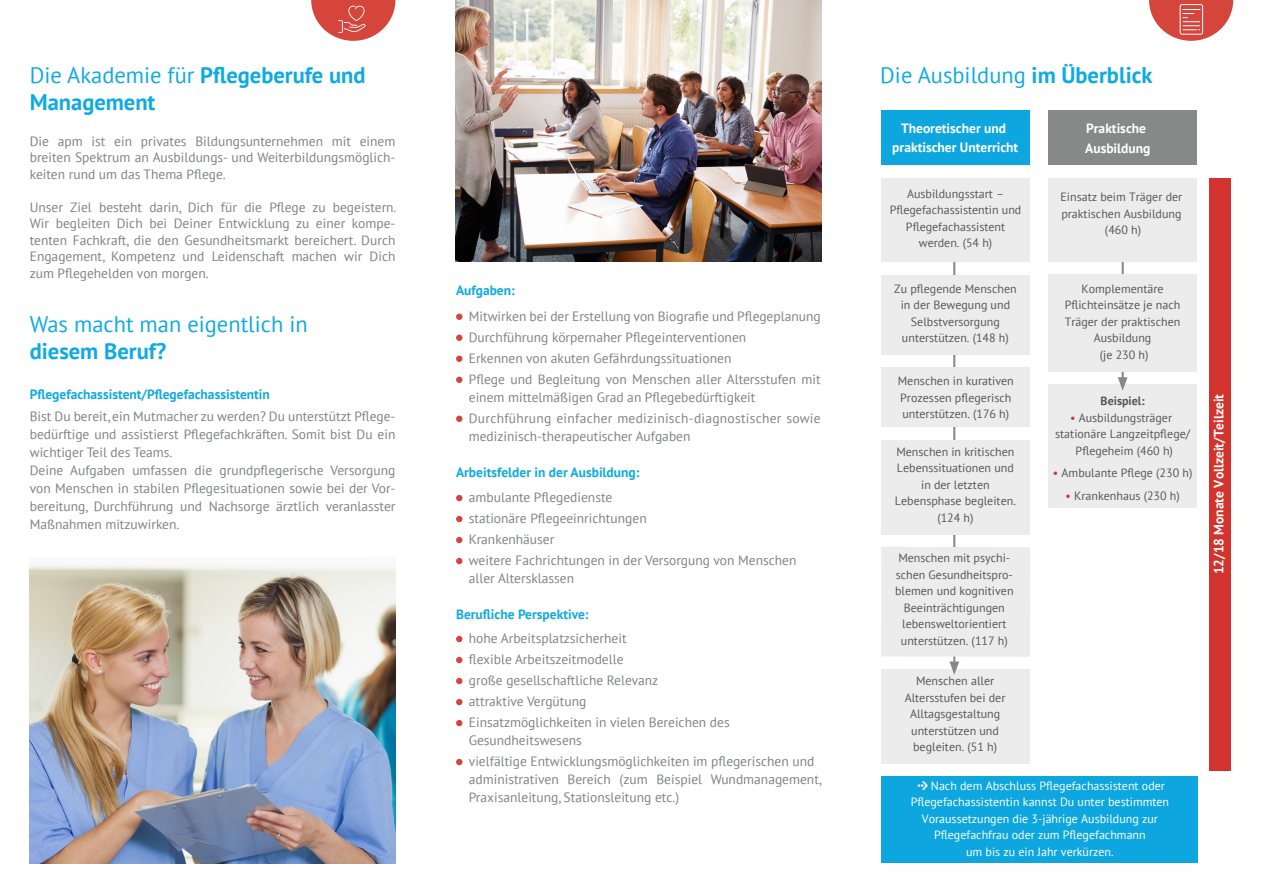
<style>
.page{position:relative;width:1263px;height:893px;background:#fff}
.page>*{position:absolute;margin:0;border:0;box-sizing:border-box;transform-origin:0 0}
.t1{font:700 22.5px/27px "PT Sans";color:#0faae2}
.t2{font:22.5px "PT Sans";color:#0faae2}
.t3{font:13.5px/21px "PT Sans";color:#808285}
.t4{font:700 13.5px "PT Sans";color:#0faae2}
.t5{font:13.5px/21px "PT Sans";letter-spacing:.02em;color:#808285}
.t6{font:700 13.5px/19.5px "PT Sans";color:#fff;text-align:center}
.t7{font:12px/16.5px "PT Sans";color:#555756;text-align:center}
.t8{font:12px "PT Sans";color:#fff}
.t9{font:700 12px "PT Sans";color:#555756}
.s1{font-weight:400}
.s2{font-weight:700}
.s3{color:#d3332c}
</style>
<div class="page">
<svg style="left:1149px;top:0;width:84px;height:41px"></svg>
<img style="left:30px;top:564px;width:365px;height:299px">
<svg style="left:311px;top:0;width:84px;height:41px"></svg>
<svg style="left:456px;top:314px;width:6px;height:6px"></svg>
<svg style="left:456px;top:335px;width:6px;height:6px"></svg>
<svg style="left:456px;top:356px;width:6px;height:6px"></svg>
<svg style="left:456px;top:377px;width:6px;height:6px"></svg>
<svg style="left:456px;top:416px;width:6px;height:6px"></svg>
<svg style="left:456px;top:495px;width:6px;height:6px"></svg>
<svg style="left:456px;top:516px;width:6px;height:6px"></svg>
<svg style="left:456px;top:537px;width:6px;height:6px"></svg>
<svg style="left:456px;top:558px;width:6px;height:6px"></svg>
<svg style="left:456px;top:636px;width:6px;height:6px"></svg>
<svg style="left:456px;top:657px;width:6px;height:6px"></svg>
<svg style="left:456px;top:678px;width:6px;height:6px"></svg>
<svg style="left:456px;top:699px;width:6px;height:6px"></svg>
<svg style="left:456px;top:720px;width:6px;height:6px"></svg>
<svg style="left:456px;top:759px;width:6px;height:6px"></svg>
<hr style="left:953px;top:245px;width:2px;height:425px;background:#878988">
<hr style="left:1122px;top:248px;width:2px;height:148px;background:#878988">
<div style="left:881px;top:110px;width:149px;height:54px;background:#0ea6de"></div>
<div style="left:1048px;top:178px;width:149px;height:84px;background:#ececec"></div>
<div style="left:1048px;top:110px;width:149px;height:54px;background:#878988"></div>
<div style="left:1209px;top:178px;width:21px;height:593px;background:#d3332c"></div>
<div style="left:1048px;top:385px;width:149px;height:123px;background:#ececec"></div>
<div style="left:881px;top:178px;width:149px;height:84px;background:#ececec"></div>
<div style="left:881px;top:275px;width:149px;height:80px;background:#ececec"></div>
<div style="left:881px;top:367px;width:149px;height:60px;background:#ececec"></div>
<div style="left:881px;top:440px;width:149px;height:94px;background:#ececec"></div>
<div style="left:881px;top:547px;width:149px;height:110px;background:#ececec"></div>
<div style="left:881px;top:669px;width:149px;height:95px;background:#ececec"></div>
<div style="left:1048px;top:274px;width:149px;height:98px;background:#ececec"></div>
<div style="left:881px;top:776px;width:316px;height:87px;background:#0ea6de"></div>
<svg style="left:949px;top:661px;width:10px;height:14px"></svg>
<svg style="left:1118px;top:377px;width:9px;height:14px"></svg>
<img style="left:455px;top:0;width:366px;height:261px">
<h1 class="t1" style="left:30px;top:61px;width:337px"><span class="s1">Die Akademie für</span> Pflegeberufe und<br>Management</h1>
<p class="t3" style="left:30px;top:132px;width:367px;line-height:16.5px;text-align:justify">Die apm ist ein privates Bildungsunternehmen mit einem breiten Spektrum an Ausbildungs- und Weiterbildungsmöglich&shy;keiten rund um das Thema Pflege.</p>
<p class="t3" style="left:30px;top:198px;width:368px;line-height:16.5px;text-align:justify">Unser Ziel besteht darin, Dich für die Pflege zu begeistern.<br>Wir begleiten Dich bei Deiner Entwicklung zu einer kompe&shy;tenten Fachkraft, die den Gesundheitsmarkt bereichert. Durch Engagement, Kompetenz und Leidenschaft machen wir Dich zum Pflegehelden von morgen.</p>
<h1 class="t2" style="left:30px;top:310px;width:279px">Was macht man eigentlich in</h1>
<h1 class="t1" style="left:30px;top:337px;width:138px">diesem Beruf?</h1>
<p class="t4" style="left:30px;top:385px;width:242px">Pflegefachassistent/Pflegefachassistentin</p>
<p class="t3" style="left:30px;top:407px;width:367px;line-height:18px">Bist Du bereit, ein Mutmacher zu werden? Du unterstützt Pflege&shy;bedürftige und assistierst Pflegefachkräften. Somit bist Du ein wichtiger Teil des Teams.<br>Deine Aufgaben umfassen die grundpflegerische Versorgung von Menschen in stabilen Pflegesituationen sowie bei der Vor&shy;bereitung, Durchführung und Nachsorge ärztlich veranlasster Maßnahmen mitzuwirken.</p>
<p class="t4" style="left:456px;top:282px;width:60px">Aufgaben:</p>
<p class="t3" style="left:469px;top:305px;width:353px">Mitwirken bei der Erstellung von Biografie und Pflegeplanung Durchführung körpernaher Pflegeinterventionen<br>Erkennen von akuten Gefährdungssituationen<br>Pflege und Begleitung von Menschen aller Altersstufen mit</p>
<p class="t5" style="left:469px;top:386px;width:353px">einem mittelmäßigen Grad an Pflegebedürftigkeit<br>Durchführung einfacher medizinisch-diagnostischer sowie</p>
<p class="t3" style="left:469px;top:425px;width:223px">medizinisch-therapeutischer Aufgaben</p>
<p class="t4" style="left:456px;top:463px;width:185px">Arbeitsfelder in der Ausbildung:</p>
<p class="t3" style="left:469px;top:486px;width:329px">ambulante Pflegedienste<br>stationäre Pflegeeinrichtungen<br>Krankenhäuser<br>weitere Fachrichtungen in der Versorgung von Menschen</p>
<p class="t3" style="left:469px;top:567px;width:107px">aller Altersklassen</p>
<p class="t4" style="left:456px;top:605px;width:134px">Berufliche Perspektive:</p>
<p class="t3" style="left:469px;top:627px;width:262px">hohe Arbeitsplatzsicherheit<br>flexible Arbeitszeitmodelle<br>große gesellschaftliche Relevanz<br>attraktive Vergütung<br>Einsatzmöglichkeiten in vielen Bereichen des</p>
<p class="t3" style="left:469px;top:729px;width:347px">Gesundheitswesens<br>vielfältige Entwicklungsmöglichkeiten im pflegerischen und</p>
<p class="t3" style="left:469px;top:770px;width:354px;line-height:18px">administrativen Bereich (zum Beispiel Wundmanagement,<br>Praxisanleitung, Stationsleitung etc.)</p>
<h1 class="t2" style="left:880px;top:60px;width:274px">Die Ausbildung <span class="s2">im Überblick</span></h1>
<p class="t6" style="left:892px;top:118px;width:128px">Theoretischer und praktischer Unterricht</p>
<p class="t7" style="left:1060px;top:189px;width:123px">Einsatz beim Träger der praktischen Ausbildung (460 h)</p>
<p class="t6" style="left:1085px;top:118px;width:67px;text-align:left">Praktische<br>Ausbildung</p>
<p class="t7" style="left:890px;top:185px;width:133px">Ausbildungsstart –<br>Pflegefachassistentin und<br>Pflegefachassistent werden. (54 h)</p>
<p class="t7" style="left:894px;top:280px;width:124px">Zu pflegende Menschen in der Bewegung und<br>Selbstversorgung unterstützen. (148 h)</p>
<p class="t7" style="left:898px;top:373px;width:118px;text-align:left">Menschen in kurativen<br>Prozessen pflegerisch unterstützen. (176 h)</p>
<p class="t7" style="left:895px;top:443px;width:122px">Menschen in kritischen<br>Lebenssituationen und in der letzten<br>Lebensphase begleiten. (124 h)</p>
<p class="t7" style="left:895px;top:550px;width:120px">Menschen mit psychi&shy;schen Gesundheitspro&shy;blemen und kognitiven<br>Beeinträchtigungen lebensweltorientiert unterstützen. (117 h)</p>
<p class="t7" style="left:905px;top:672px;width:102px">Menschen aller<br>Altersstufen bei der<br>Alltagsgestaltung unterstützen und begleiten. (51 h)</p>
<p class="t7" style="left:1065px;top:280px;width:117px">Komplementäre<br>Pflichteinsätze je nach<br>Träger der praktischen<br>Ausbildung<br>(je 230 h)</p>
<p class="t9" style="left:1101px;top:393px;width:46px">Beispiel:</p>
<p class="t7" style="left:1055px;top:409px;width:136px"><span class="s3">•</span> Ausbildungsträger stationäre Langzeitpflege/<br>Pflegeheim (460 h)</p>
<p class="t7" style="left:1053px;top:465px;width:141px"><span class="s3">•</span> Ambulante Pflege (230 h)</p>
<p class="t7" style="left:1065px;top:487px;width:116px"><span class="s3">•</span> Krankenhaus (230 h)</p>
<p class="t8" style="left:931px;top:778px;width:236px">Nach dem Abschluss Pflegefachassistent oder</p>
<p class="t8" style="left:911px;top:794px;width:260px">Pflegefachassistentin kannst Du unter bestimmten</p>
<p class="t8" style="left:922px;top:811px;width:238px">Voraussetzungen die 3-jährige Ausbildung zur</p>
<p class="t8" style="left:934px;top:827px;width:213px">Pflegefachfrau oder zum Pflegefachmann</p>
<p class="t8" style="left:966px;top:844px;width:149px">um bis zu ein Jahr verkürzen.</p>
<p class="t6" style="left:1209px;top:574px;width:182px;rotate:-90deg">12/18 Monate Vollzeit/Teilzeit</p>
</div>
